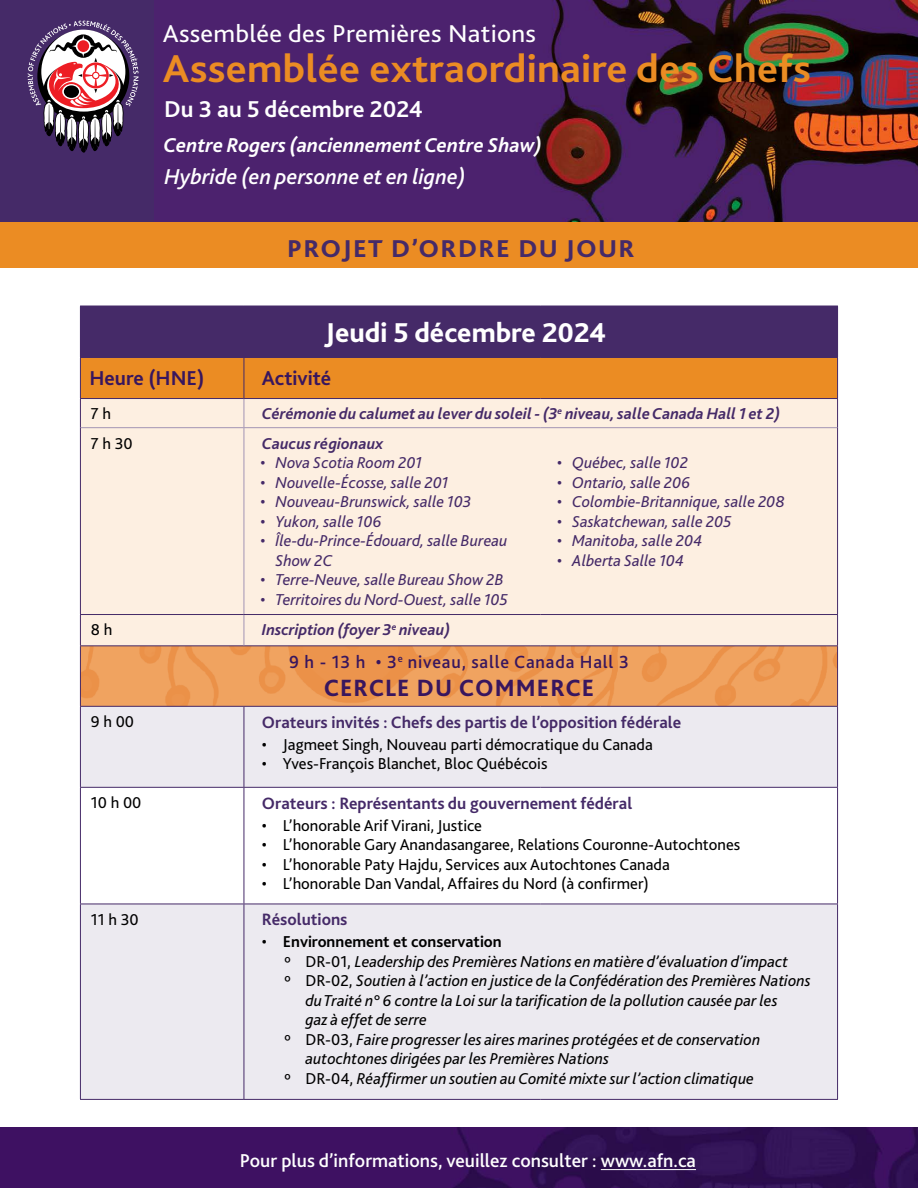
<style>
.page{position:relative;width:918px;height:1188px;background:#fff}
.page>*{position:absolute;margin:0;border:0;box-sizing:border-box;transform-origin:0 0}
.t1{font:700 40.5px "Bliss 2";letter-spacing:.005em;color:#eb8c23;scale:1.05 1}
.t2{font:800 28.5px "Bliss 2";color:#fff}
.t3{font:25.5px "Bliss 2";letter-spacing:.01em;color:#fff;scale:1.05 1}
.t4{font:800 25.5px "Bliss 2";letter-spacing:.05em;color:#452a68;scale:1.05 1}
.t5{font:800 24.6px "Bliss 2";letter-spacing:.045em;color:#38165e}
.t6{font:700 24px "Bliss 2";color:#fff}
.t7{font:italic 500 22.5px "Bliss 2";color:#fff}
.t8{font:italic 700 21px "Bliss 2";color:#fff}
.t9{font:700 21px "Bliss 2";color:#38165e}
.t10{font:500 19.5px "Bliss 2";color:#fff}
.t11{font:500 18.45px "Bliss 2";letter-spacing:.045em;color:#38165e}
.t12{font:700 17.25px "Bliss 2";color:#452a68}
.t13{font:italic 16.5px "Bliss 2";color:#000}
.t14{font:italic 16.5px/19.5px "Bliss 2";color:#452a68}
.t15{font:16.5px "Bliss 2";color:#000}
.t16{font:italic 700 16.5px "Bliss 2";color:#452a68}
.t17{font:700 16.5px "Bliss 2";color:#000}
.s1{font-weight:400}
.s2{font-style:normal}
</style>
<div class="page">
<div style="left:0;top:0;width:918px;height:234px;background:#4c226e"></div>
<img style="left:534px;top:0;width:384px;height:222px">
<svg style="left:28px;top:21px;width:111px;height:132px"></svg>
<img style="left:0;top:1128px;width:918px;height:60px">
<div style="left:0;top:222px;width:918px;height:46px;background:#eb8c23"></div>
<hr style="left:601px;top:1169px;width:95px;height:1px;background:#fff">
<img style="left:81px;top:646px;width:756px;height:60px">
<div style="left:80px;top:306px;width:758px;height:51px;background:#452a68"></div>
<div style="left:81px;top:428px;width:756px;height:217px;background:#fdefe1"></div>
<svg style="left:81px;top:707px;width:756px;height:392px;fill:#eceaf0"></svg>
<hr style="left:80px;top:646px;width:1px;height:60px;background:#452a68">
<hr style="left:837px;top:646px;width:1px;height:60px;background:#452a68">
<hr style="left:80px;top:706px;width:164px;height:1px;background:#452a68">
<hr style="left:80px;top:707px;width:1px;height:80px;background:#452a68">
<hr style="left:244px;top:706px;width:297px;height:1px;background:#452a68">
<hr style="left:244px;top:707px;width:1px;height:80px;background:#452a68">
<hr style="left:541px;top:706px;width:297px;height:1px;background:#452a68">
<hr style="left:837px;top:707px;width:1px;height:80px;background:#452a68">
<hr style="left:80px;top:787px;width:164px;height:1px;background:#452a68">
<hr style="left:80px;top:788px;width:1px;height:116px;background:#452a68">
<hr style="left:244px;top:787px;width:297px;height:1px;background:#452a68">
<hr style="left:244px;top:788px;width:1px;height:116px;background:#452a68">
<hr style="left:541px;top:787px;width:297px;height:1px;background:#452a68">
<hr style="left:837px;top:788px;width:1px;height:116px;background:#452a68">
<hr style="left:80px;top:904px;width:164px;height:1px;background:#452a68">
<hr style="left:80px;top:904px;width:1px;height:195px;background:#452a68">
<hr style="left:244px;top:904px;width:297px;height:1px;background:#452a68">
<hr style="left:244px;top:904px;width:1px;height:195px;background:#452a68">
<hr style="left:541px;top:904px;width:297px;height:1px;background:#452a68">
<hr style="left:837px;top:904px;width:1px;height:195px;background:#452a68">
<hr style="left:80px;top:1099px;width:164px;height:1px;background:#452a68">
<hr style="left:244px;top:1099px;width:297px;height:1px;background:#452a68">
<hr style="left:541px;top:1099px;width:297px;height:1px;background:#452a68">
<hr style="left:80px;top:428px;width:1px;height:186px;background:#452a68">
<hr style="left:80px;top:614px;width:164px;height:1px;background:#452a68">
<hr style="left:80px;top:615px;width:1px;height:30px;background:#452a68">
<hr style="left:837px;top:615px;width:1px;height:30px;background:#452a68">
<hr style="left:80px;top:645px;width:164px;height:1px;background:#452a68">
<hr style="left:244px;top:645px;width:297px;height:1px;background:#452a68">
<hr style="left:541px;top:645px;width:297px;height:1px;background:#452a68">
<svg style="left:80px;top:357px;width:758px;height:71px;background:#ecb070"></svg>
<hr style="left:81px;top:427px;width:163px;height:1px;background:#a294b4">
<hr style="left:244px;top:615px;width:1px;height:30px;background:#a294b4">
<hr style="left:244px;top:427px;width:297px;height:1px;background:#a294b4">
<hr style="left:244px;top:428px;width:1px;height:186px;background:#a294b4">
<hr style="left:541px;top:427px;width:296px;height:1px;background:#a294b4">
<hr style="left:837px;top:428px;width:1px;height:186px;background:#452a68">
<hr style="left:244px;top:614px;width:297px;height:1px;background:#452a68">
<hr style="left:541px;top:614px;width:297px;height:1px;background:#452a68">
<h3 class="t3" style="left:163px;top:18px;width:357px">Assemblée des Premières Nations</h3>
<h1 class="t1" style="left:163px;top:43px;width:619px">Assemblée extraordinaire des Chefs</h1>
<h3 class="t6" style="left:164px;top:94px;width:260px">Du 3 au 5 décembre 2024</h3>
<p class="t8" style="left:164px;top:132px;width:380px">Centre Rogers (anciennement Centre Shaw)</p>
<h3 class="t7" style="left:164px;top:163px;width:303px">Hybride (en personne et en ligne)</h3>
<h3 class="t4" style="left:287px;top:232px;width:333px">PROJET D’ORDRE DU JOUR</h3>
<h2 class="t2" style="left:325px;top:315px;width:283px">Jeudi 5 décembre 2024</h2>
<p class="t9" style="left:89px;top:365px;width:117px">Heure (HNE)</p>
<p class="t9" style="left:262px;top:365px;width:71px">Activité</p>
<p class="t15" style="left:91px;top:404px;width:22px">7 h</p>
<p class="t16" style="left:262px;top:404px;width:520px">Cérémonie du calumet au lever du soleil - (3<sup>e</sup> niveau, salle Canada Hall 1 et 2)</p>
<p class="t15" style="left:91px;top:433px;width:43px">7 h 30</p>
<p class="t16" style="left:262px;top:433px;width:123px">Caucus régionaux</p>
<p class="t14" style="left:260px;top:452px;width:163px">• Nova Scotia Room 201</p>
<p class="t14" style="left:260px;top:472px;width:190px">• Nouvelle-Écosse, salle 201</p>
<p class="t14" style="left:260px;top:491px;width:213px">• Nouveau-Brunswick, salle 103</p>
<p class="t14" style="left:260px;top:511px;width:123px">• Yukon, salle 106</p>
<p class="t14" style="left:275px;top:530px;width:234px;text-indent:-15px">• Île-du-Prince-Édouard, salle Bureau<br>Show 2C</p>
<p class="t14" style="left:260px;top:569px;width:245px">• Terre-Neuve, salle Bureau Show 2B</p>
<p class="t14" style="left:260px;top:589px;width:249px">• Territoires du Nord-Ouest, salle 105</p>
<p class="t14" style="left:557px;top:452px;width:133px">• Québec, salle 102</p>
<p class="t14" style="left:557px;top:472px;width:135px">• Ontario, salle 206</p>
<p class="t14" style="left:557px;top:491px;width:229px">• Colombie-Britannique, salle 208</p>
<p class="t14" style="left:557px;top:511px;width:176px">• Saskatchewan, salle 205</p>
<p class="t14" style="left:557px;top:530px;width:147px">• Manitoba, salle 204</p>
<p class="t14" style="left:557px;top:550px;width:129px">• Alberta Salle 104</p>
<p class="t15" style="left:91px;top:620px;width:23px">8 h</p>
<p class="t16" style="left:262px;top:620px;width:190px">Inscription (foyer 3<sup>e</sup> niveau)</p>
<p class="t11" style="left:289px;top:651px;width:341px">9 h - 13 h • 3<sup>e</sup> niveau, salle Canada Hall 3</p>
<h3 class="t5" style="left:324px;top:673px;width:272px">CERCLE DU COMMERCE</h3>
<p class="t15" style="left:91px;top:711px;width:45px">9 h 00</p>
<p class="t12" style="left:262px;top:711px;width:421px">Orateurs invités : Chefs des partis de l’opposition fédérale</p>
<p class="t15" style="left:262px;top:734px;width:392px">• Jagmeet Singh, Nouveau parti démocratique du Canada</p>
<p class="t15" style="left:262px;top:753px;width:287px">• Yves-François Blanchet, Bloc Québécois</p>
<p class="t15" style="left:91px;top:792px;width:52px">10 h 00</p>
<p class="t12" style="left:262px;top:792px;width:372px">Orateurs : Représentants du gouvernement fédéral</p>
<p class="t15" style="left:262px;top:815px;width:222px">• L’honorable Arif Virani, Justice</p>
<p class="t15" style="left:262px;top:834px;width:480px">• L’honorable Gary Anandasangaree, Relations Couronne-Autochtones</p>
<p class="t15" style="left:262px;top:854px;width:409px">• L’honorable Paty Hajdu, Services aux Autochtones Canada</p>
<p class="t15" style="left:262px;top:873px;width:388px">• L’honorable Dan Vandal, Affaires du Nord (à confirmer)</p>
<p class="t15" style="left:91px;top:909px;width:49px">11 h 30</p>
<p class="t12" style="left:262px;top:909px;width:87px">Résolutions</p>
<p class="t17" style="left:262px;top:931px;width:241px"><span class="s1">•</span> Environnement et conservation</p>
<p class="t13" style="left:284px;top:951px;width:505px"><span class="s2">º DR-01,</span> Leadership des Premières Nations en matière d’évaluation d’impact</p>
<p class="t13" style="left:284px;top:970px;width:528px"><span class="s2">º DR-02,</span> Soutien à l’action en justice de la Confédération des Premières Nations</p>
<p class="t13" style="left:305px;top:990px;width:474px">du Traité n° 6 contre la Loi sur la tarification de la pollution causée par les</p>
<p class="t13" style="left:305px;top:1009px;width:123px">gaz à effet de serre</p>
<p class="t13" style="left:284px;top:1029px;width:477px"><span class="s2">º DR-03,</span> Faire progresser les aires marines protégées et de conservation</p>
<p class="t13" style="left:305px;top:1048px;width:305px">autochtones dirigées par les Premières Nations</p>
<p class="t13" style="left:284px;top:1068px;width:471px"><span class="s2">º DR-04,</span> Réaffirmer un soutien au Comité mixte sur l’action climatique</p>
<p class="t10" style="left:240px;top:1148px;width:458px">Pour plus d’informations, veuillez consulter : www.afn.ca</p>
</div>
